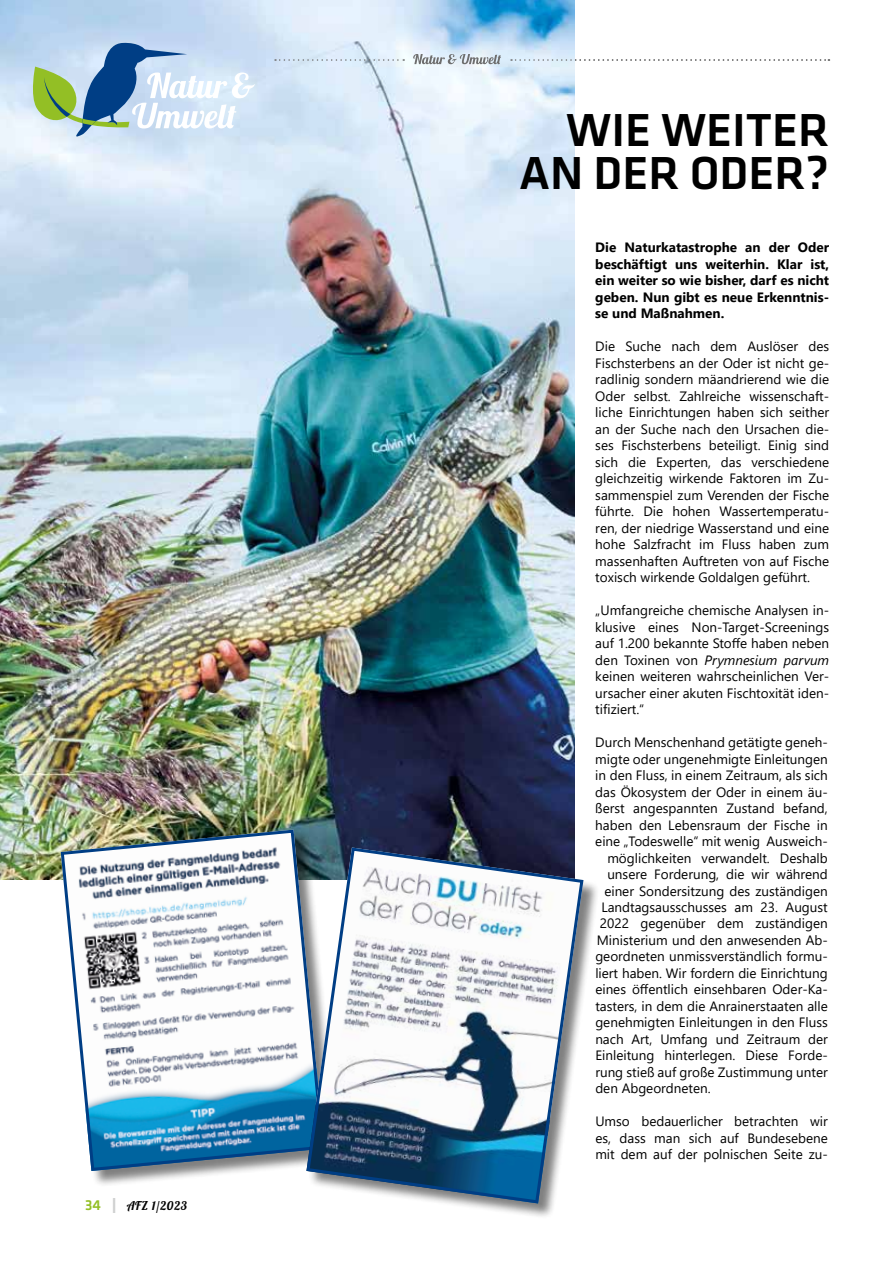
<style>
.page{position:relative;width:893px;height:1263px;background:#fff}
.page>*{position:absolute;margin:0;border:0;box-sizing:border-box;transform-origin:0 0}
.t1{font:500 48px/43.5px "Klavika";color:#000;text-align:right}
.t2{font:13.5px/16.5px "Segoe UI";color:#000;text-align:justify}
.t3{font:700 13.5px/16.5px "Segoe UI";color:#000;text-align:justify}
.t4{font:12px "Lobster 1.4";letter-spacing:.05em;color:#000}
.s1{font-family:"Klavika";font-weight:500;font-size:15px;color:#93bf25}
.s2{font-family:"Klavika";font-weight:500;font-size:22.5px;color:#cfd0d0}
.s3{font-style:italic}
</style>
<div class="page">
<img style="left:0;top:0;width:574px;height:879px">
<svg style="left:511px;top:59px;width:318px;height:2px"></svg>
<svg style="left:413px;top:54px;width:88px;height:10px"></svg>
<svg style="left:29px;top:42px;width:375px;height:95px"></svg>
<div style="left:62px;top:830px;width:279px;height:357px;background:#000;opacity:.5"></div>
<img style="left:59px;top:828px;width:267px;height:344px">
<div style="left:307px;top:848px;width:293px;height:372px;background:#000;opacity:.5"></div>
<svg style="left:305px;top:846px;width:280px;height:359px"></svg>
<p class="t4" style="left:85px;top:1198px;width:104px"><span class="s1">34</span> <span class="s2">I</span> AFZ 1/2023</p>
<h1 class="t1" style="left:519px;top:109px;width:312px">WIE WEITER<br>AN DER ODER?</h1>
<p class="t3" style="left:595px;top:238px;width:235px">Die Naturkatastrophe an der Oder beschäftigt uns weiterhin. Klar ist, ein weiter so wie bisher, darf es nicht geben. Nun gibt es neue Erkenntnis&shy;se und Maßnahmen.</p>
<p class="t2" style="left:595px;top:337px;width:235px">Die Suche nach dem Auslöser des Fischsterbens an der Oder ist nicht ge&shy;radlinig sondern mäandrierend wie die Oder selbst. Zahlreiche wissenschaft&shy;liche Einrichtungen haben sich seither an der Suche nach den Ursachen die&shy;ses Fischsterbens beteiligt. Einig sind sich die Experten, das verschiedene gleichzeitig wirkende Faktoren im Zu&shy;sammenspiel zum Verenden der Fische führte. Die hohen Wassertemperatu&shy;ren, der niedrige Wasserstand und eine hohe Salzfracht im Fluss haben zum massenhaften Auftreten von auf Fische toxisch wirkende Goldalgen geführt.</p>
<p class="t2" style="left:595px;top:601px;width:235px">„Umfangreiche chemische Analysen in&shy;klusive eines Non-Target-Screenings auf 1.200 bekannte Stoffe haben neben den Toxinen von <span class="s3">Prymnesium parvum </span>keinen weiteren wahrscheinlichen Ver&shy;ursacher einer akuten Fischtoxität iden&shy;tifiziert.“</p>
<p class="t2" style="left:595px;top:733px;width:234px">Durch Menschenhand getätigte geneh-</p>
<p class="t2" style="left:595px;top:749px;width:234px">migte oder ungenehmigte Einleitungen</p>
<p class="t2" style="left:595px;top:766px;width:234px">in den Fluss, in einem Zeitraum, als sich</p>
<p class="t2" style="left:595px;top:782px;width:234px">das Ökosystem der Oder in einem äu-</p>
<p class="t2" style="left:595px;top:799px;width:234px">ßerst angespannten Zustand befand,</p>
<p class="t2" style="left:595px;top:815px;width:234px">haben den Lebensraum der Fische in</p>
<p class="t2" style="left:595px;top:832px;width:234px">eine „Todeswelle“ mit wenig Ausweich-</p>
<p class="t2" style="left:607px;top:848px;width:222px">möglichkeiten verwandelt. Deshalb</p>
<p class="t2" style="left:607px;top:865px;width:222px">unsere Forderung, die wir während</p>
<p class="t2" style="left:604px;top:881px;width:225px">einer Sondersitzung des zuständigen</p>
<p class="t2" style="left:601px;top:898px;width:228px">Landtagsausschusses am 23. August</p>
<p class="t2" style="left:600px;top:914px;width:229px">2022 gegenüber dem zuständigen</p>
<p class="t2" style="left:597px;top:931px;width:233px">Ministerium und den anwesenden Ab-</p>
<p class="t2" style="left:595px;top:947px;width:234px">geordneten unmissverständlich formu-</p>
<p class="t2" style="left:595px;top:964px;width:234px">liert haben. Wir fordern die Einrichtung</p>
<p class="t2" style="left:595px;top:980px;width:234px">eines öffentlich einsehbaren Oder-Ka-</p>
<p class="t2" style="left:595px;top:997px;width:234px">tasters, in dem die Anrainerstaaten alle</p>
<p class="t2" style="left:595px;top:1013px;width:234px">genehmigten Einleitungen in den Fluss</p>
<p class="t2" style="left:595px;top:1030px;width:234px">nach Art, Umfang und Zeitraum der</p>
<p class="t2" style="left:595px;top:1046px;width:234px">Einleitung hinterlegen. Diese Forde-</p>
<p class="t2" style="left:595px;top:1063px;width:234px">rung stieß auf große Zustimmung unter</p>
<p class="t2" style="left:595px;top:1079px;width:117px">den Abgeordneten.</p>
<p class="t2" style="left:595px;top:1112px;width:234px">Umso bedauerlicher betrachten wir es, dass man sich auf Bundesebene mit dem auf der polnischen Seite zu-</p>
</div>
